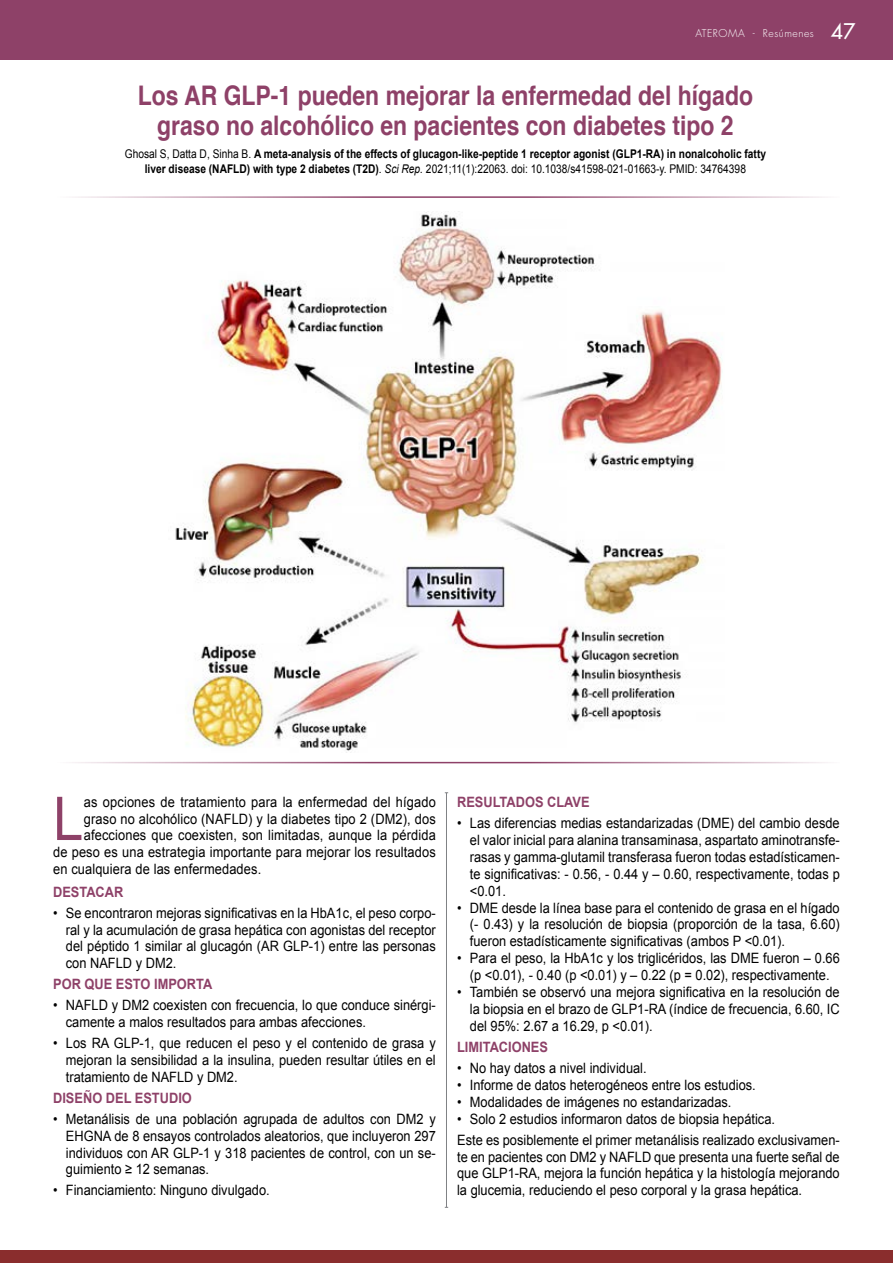
<style>
.page{position:relative;width:893px;height:1263px;background:#fff}
.page>*{position:absolute;margin:0;border:0;box-sizing:border-box;transform-origin:0 0}
.t1{font:60.3px "Arial";color:#8e4168;scale:.9 1}
.t2{font:700 27px/30px "Helvetica";color:#8e4168;text-align:center;scale:.85 1}
.t3{font:14.25px/16.8px "Arial";color:#000;text-align:justify;scale:.9 1}
.t4{font:700 14.25px "Arial";color:#8e4168;scale:.9 1}
.t5{font:700 12px/14.4px "Arial";color:#000;text-align:center;scale:.85 1}
.t6{font:300 10.5px "Futura Std";letter-spacing:.05em;color:#fff}
.s1{font-weight:500;font-size:21px}
.s2{font-weight:400}
.s3{font-weight:400;font-style:italic}
</style>
<div class="page">
<div style="left:0;top:0;width:893px;height:60px;background:#8e4168"></div>
<div style="left:0;top:1250px;width:893px;height:13px;background:#8a2d2d"></div>
<hr style="left:446px;top:793px;width:1px;height:414px;background:#808285">
<img style="left:175px;top:212px;width:547px;height:539px">
<hr style="left:53px;top:762px;width:787px;height:1px;background:#8e4168">
<hr style="left:53px;top:196px;width:787px;height:2px;background:#8e4168">
<p class="t6" style="left:695px;top:26px;width:161px">ATEROMA - Resúmenes <span class="s1">47</span></p>
<h2 class="t2" style="left:138px;top:81px;width:725px">Los AR GLP-1 pueden mejorar la enfermedad del hígado graso no alcohólico en pacientes con diabetes tipo 2</h2>
<p class="t5" style="left:125px;top:147px;width:756px"><span class="s2">Ghosal S, Datta D, Sinha B.</span> A meta-analysis of the effects of glucagon-like-peptide 1 receptor agonist (GLP1-RA) in nonalcoholic fatty liver disease (NAFLD) with type 2 diabetes (T2D)<span class="s2">.</span> <span class="s3">Sci Rep.</span> <span class="s2">2021;11(1):22063. doi: 10.1038/s41598-021-01663-y. PMID: 34764398</span></p>
<h1 class="t1" style="left:53px;top:779px;width:35px">L</h1>
<p class="t3" style="left:84px;top:794px;width:392px">as opciones de tratamiento para la enfermedad del hígado</p>
<p class="t3" style="left:84px;top:810px;width:392px">graso no alcohólico (NAFLD) y la diabetes tipo 2 (DM2), dos</p>
<p class="t3" style="left:84px;top:827px;width:392px">afecciones que coexisten, son limitadas, aunque la pérdida</p>
<p class="t3" style="left:53px;top:843px;width:427px">de peso es una estrategia importante para mejorar los resultados</p>
<p class="t3" style="left:53px;top:860px;width:233px">en cualquiera de las enfermedades.</p>
<p class="t4" style="left:53px;top:882px;width:80px">DESTACAR</p>
<p class="t3" style="left:66px;top:904px;width:413px;text-indent:-13px">• Se encontraron mejoras significativas en la HbA1c, el peso corpo&shy;ral y la acumulación de grasa hepática con agonistas del receptor del péptido 1 similar al glucagón (AR GLP-1) entre las personas con NAFLD y DM2.</p>
<p class="t4" style="left:53px;top:975px;width:178px">POR QUE ESTO IMPORTA</p>
<p class="t3" style="left:66px;top:997px;width:413px;text-indent:-13px">• NAFLD y DM2 coexisten con frecuencia, lo que conduce sinérgi&shy;camente a malos resultados para ambas afecciones.</p>
<p class="t3" style="left:66px;top:1035px;width:413px;text-indent:-13px">• Los RA GLP-1, que reducen el peso y el contenido de grasa y mejoran la sensibilidad a la insulina, pueden resultar útiles en el tratamiento de NAFLD y DM2.</p>
<p class="t4" style="left:53px;top:1088px;width:156px">DISEÑO DEL ESTUDIO</p>
<p class="t3" style="left:66px;top:1111px;width:413px;text-indent:-13px">• Metanálisis de una población agrupada de adultos con DM2 y EHGNA de 8 ensayos controlados aleatorios, que incluyeron 297 individuos con AR GLP-1 y 318 pacientes de control, con un se&shy;guimiento ≥ 12 semanas.</p>
<p class="t3" style="left:53px;top:1182px;width:242px">• Financiamiento: Ninguno divulgado.</p>
<p class="t4" style="left:457px;top:793px;width:149px">RESULTADOS CLAVE</p>
<p class="t3" style="left:470px;top:815px;width:413px;text-indent:-13px">• Las diferencias medias estandarizadas (DME) del cambio desde el valor inicial para alanina transaminasa, aspartato aminotransfe&shy;rasas y gamma-glutamil transferasa fueron todas estadísticamen&shy;te significativas: - 0.56, - 0.44 y – 0.60, respectivamente, todas p &lt;0.01.</p>
<p class="t3" style="left:470px;top:899px;width:412px;text-indent:-13px">• DME desde la línea base para el contenido de grasa en el hígado (- 0.43) y la resolución de biopsia (proporción de la tasa, 6.60) fueron estadísticamente significativas (ambos P &lt;0.01).</p>
<p class="t3" style="left:457px;top:950px;width:427px;text-align:center">• Para el peso, la HbA1c y los triglicéridos, las DME fueron – 0.66 (p &lt;0.01), - 0.40 (p &lt;0.01) y – 0.22 (p = 0.02), respectivamente.</p>
<p class="t3" style="left:470px;top:984px;width:412px;text-indent:-13px">• También se observó una mejora significativa en la resolución de la biopsia en el brazo de GLP1-RA (índice de frecuencia, 6.60, IC del 95%: 2.67 a 16.29, p &lt;0.01).</p>
<p class="t4" style="left:457px;top:1037px;width:103px">LIMITACIONES</p>
<p class="t3" style="left:457px;top:1060px;width:212px">• No hay datos a nivel individual.</p>
<p class="t3" style="left:457px;top:1076px;width:333px">• Informe de datos heterogéneos entre los estudios.</p>
<p class="t3" style="left:457px;top:1093px;width:306px">• Modalidades de imágenes no estandarizadas.</p>
<p class="t3" style="left:457px;top:1108px;width:427px;line-height:21.1px">• Solo 2 estudios informaron datos de biopsia hepática.<br>Este es posiblemente el primer metanálisis realizado exclusivamen-</p>
<p class="t3" style="left:457px;top:1148px;width:427px">te en pacientes con DM2 y NAFLD que presenta una fuerte señal de que GLP1-RA, mejora la función hepática y la histología mejorando la glucemia, reduciendo el peso corporal y la grasa hepática.</p>
</div>
